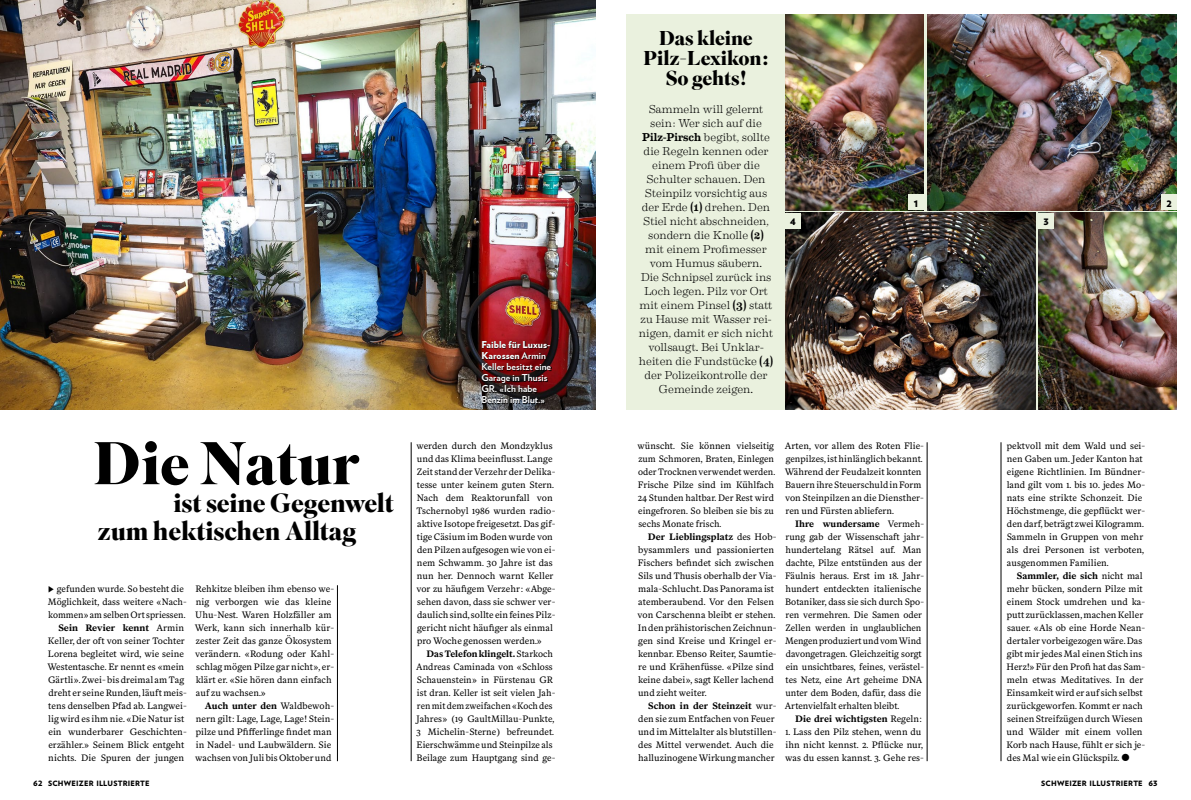
<style>
.page{position:relative;width:1191px;height:800px;background:#fff}
.page>*{position:absolute;margin:0;border:0;box-sizing:border-box;transform-origin:0 0}
._710_Umlauf_SupBo_26{font:700 60px "Superior Title";letter-spacing:-.01em;color:#000}
._710_Umlauf_SupBo_26-2{font:700 26px "Superior Title";letter-spacing:-.01em;color:#000}
._900_Box_Tit_SupBo_2{font:700 20px/20px "Superior Title";letter-spacing:-.01em;color:#000;text-align:center}
._910_Box_Txt_Eames_1{font:300 11.5px/14px "Eames Century Modern";letter-spacing:-.005em;color:#000;text-align:center}
._800_Legi_9_5_VBold{font:900 11px "Verlag";color:#000}
._800_Legi_9_5_VBold-2{font:700 9.5px/11px "Verlag";letter-spacing:.005em;color:#fff}
._502_LT_SupTxt_BS_EZ{font:9.2px/13px "Superior Text";color:#000}
._502_LT_SupTxt_BS_EZ-2{font:700 9.2px "Superior Text";color:#000}
.t1{font:900 7.3px "Verlag";letter-spacing:.025em;color:#000}
.s1{font-weight:700}
.s2{font-weight:900}
.s3{font-weight:500}
.s4{font-weight:400}
</style>
<div class="page">
<div style="left:626px;top:14px;width:550px;height:396px;background:#eaf1de"></div>
<img style="left:0;top:0;width:595px;height:410px">
<img style="left:785px;top:213px;width:250px;height:197px">
<img style="left:785px;top:14px;width:138px;height:196px">
<img style="left:1038px;top:213px;width:138px;height:197px">
<img style="left:927px;top:14px;width:249px;height:196px">
<div style="left:908px;top:195px;width:15px;height:15px;background:#eaf1de"></div>
<div style="left:1161px;top:195px;width:15px;height:15px;background:#eaf1de"></div>
<div style="left:1038px;top:213px;width:15px;height:15px;background:#eaf1de"></div>
<div style="left:785px;top:213px;width:15px;height:15px;background:#eaf1de"></div>
<svg style="left:482px;top:341px;width:70px;height:63px;background:#4b1214"></svg>
<hr style="left:411px;top:442px;width:1px;height:319px;background:#000">
<hr style="left:927px;top:442px;width:1px;height:319px;background:#000">
<hr style="left:1000px;top:442px;width:1px;height:319px;background:#000">
<hr style="left:337px;top:585px;width:1px;height:176px;background:#000">
<p class="_710_Umlauf_SupBo_26" style="left:93px;top:425px;width:268px">Die Natur</p>
<p class="_710_Umlauf_SupBo_26-2" style="left:174px;top:487px;width:222px">ist seine Gegenwelt</p>
<p class="_710_Umlauf_SupBo_26-2" style="left:97px;top:515px;width:260px">zum hektischen Alltag</p>
<p class="_502_LT_SupTxt_BS_EZ" style="left:48px;top:582px;width:140px;text-indent:9px">gefunden wurde. So besteht die<br>Möglichkeit, dass weitere «Nach&shy;kommen» am selben Ort spriessen.</p>
<p class="_502_LT_SupTxt_BS_EZ" style="left:47px;top:621px;width:141px;text-indent:11px"><span class="s1">Sein Revier kennt</span> Armin<br>Keller, der oft von seiner Tochter<br>Lorena begleitet wird, wie seine<br>Westentasche. Er nennt es «mein<br>Gärtli». Zwei- bis dreimal am Tag dreht er seine Runden, läuft meis&shy;tens denselben Pfad ab. Langwei&shy;lig wird es ihm nie. «Die Natur ist ein wunderbarer Geschichten&shy;erzähler.» Seinem Blick entgeht nichts. Die Spuren der jungen</p>
<p class="_502_LT_SupTxt_BS_EZ" style="left:195px;top:582px;width:141px">Rehkitze bleiben ihm ebenso we&shy;nig verborgen wie das kleine<br>Uhu-Nest. Waren Holzfäller am<br>Werk, kann sich innerhalb kür&shy;zester Zeit das ganze Ökosystem verändern. «Rodung oder Kahl&shy;schlag mögen Pilze gar nicht», er&shy;klärt er. «Sie hören dann einfach auf zu wachsen.»</p>
<p class="_502_LT_SupTxt_BS_EZ" style="left:195px;top:699px;width:140px;text-indent:10px"><span class="s1">Auch unter den</span> Waldbewoh&shy;nern gilt: Lage, Lage, Lage! Stein&shy;pilze und Pfifferlinge findet man in Nadel- und Laubwäldern. Sie wachsen von Juli bis Oktober und</p>
<p class="_800_Legi_9_5_VBold-2" style="left:481px;top:338px;width:71px"><span class="s2">Faible für Luxus-<br>Karossen</span> Armin<br>Keller besitzt eine<br>Garage in Thusis<br>GR. «Ich habe<br>Benzin im Blut.»</p>
<p class="_502_LT_SupTxt_BS_EZ" style="left:416px;top:439px;width:140px">werden durch den Mondzyklus und das Klima beeinflusst. Lange<br>Zeit stand der Verzehr der Delika&shy;tesse unter keinem guten Stern.<br>Nach dem Reaktorunfall von<br>Tschernobyl 1986 wurden radio&shy;aktive Isotope freigesetzt. Das gif&shy;tige Cäsium im Boden wurde von den Pilzen aufgesogen wie von ei&shy;nem Schwamm. 30 Jahre ist das nun her. Dennoch warnt Keller vor zu häufigem Verzehr: «Abge&shy;sehen davon, dass sie schwer ver&shy;daulich sind, sollte ein feines Pilz&shy;gericht nicht häufiger als einmal pro Woche genossen werden.»</p>
<p class="_502_LT_SupTxt_BS_EZ" style="left:416px;top:647px;width:141px;text-indent:10px"><span class="s1">Das Telefon klingelt.</span> Starkoch<br>Andreas Caminada von «Schloss<br>Schauenstein» in Fürstenau GR ist dran. Keller ist seit vielen Jah&shy;ren mit dem zweifachen «Koch des<br>Jahres» (19 GaultMillau-Punkte,<br>3 Michelin-Sterne) befreundet.<br>Eierschwämme und Steinpilze als<br>Beilage zum Hauptgang sind ge-</p>
<p class="_900_Box_Tit_SupBo_2" style="left:643px;top:29px;width:127px">Das kleine<br>Pilz-Lexikon:<br>So gehts!</p>
<p class="_910_Box_Txt_Eames_1" style="left:639px;top:101px;width:136px">Sammeln will gelernt sein: Wer sich auf die<br><span class="s3">Pilz-Pirsch</span> begibt, sollte die Regeln kennen oder einem Profi über die<br>Schulter schauen. Den<br>Steinpilz vorsichtig aus der Erde <span class="s3">(1)</span> drehen. Den<br>Stiel nicht abschneiden, sondern die Knolle <span class="s3">(2) </span>mit einem Profimesser vom Humus säubern.<br>Die Schnipsel zurück ins<br>Loch legen. Pilz vor Ort mit einem Pinsel <span class="s3">(3)</span> statt zu Hause mit Wasser rei&shy;nigen, damit er sich nicht vollsaugt. Bei Unklar&shy;heiten die Fundstücke <span class="s3">(4) </span>der Polizeikontrolle der<br>Gemeinde zeigen.</p>
<p class="_800_Legi_9_5_VBold" style="left:914px;top:193px;width:6px">1</p>
<p class="_800_Legi_9_5_VBold" style="left:1166px;top:193px;width:7px">2</p>
<p class="_800_Legi_9_5_VBold" style="left:790px;top:211px;width:7px">4</p>
<p class="_800_Legi_9_5_VBold" style="left:1043px;top:211px;width:7px">3</p>
<p class="_502_LT_SupTxt_BS_EZ" style="left:637px;top:439px;width:139px">wünscht. Sie können vielseitig zum Schmoren, Braten, Einlegen oder Trocknen verwendet werden.<br>Frische Pilze sind im Kühlfach<br>24 Stunden haltbar. Der Rest wird eingefroren. So bleiben sie bis zu sechs Monate frisch.</p>
<p class="_502_LT_SupTxt_BS_EZ" style="left:637px;top:530px;width:140px;text-indent:10px"><span class="s1">Der Lieblingsplatz</span> des Hob&shy;bysammlers und passionierten<br>Fischers befindet sich zwischen<br>Sils und Thusis oberhalb der Via&shy;mala-Schlucht. Das Panorama ist atemberaubend. Vor den Felsen von Carschenna bleibt er stehen.<br>In den prähistorischen Zeichnun&shy;gen sind Kreise und Kringel er&shy;kennbar. Ebenso Reiter, Saumtie&shy;re und Krähenfüsse. «Pilze sind keine dabei», sagt Keller lachend und zieht weiter.</p>
<p class="_502_LT_SupTxt_BS_EZ" style="left:638px;top:699px;width:140px;text-indent:10px"><span class="s1">Schon in der Steinzeit</span> wur&shy;den sie zum Entfachen von Feuer und im Mittelalter als blutstillen&shy;des Mittel verwendet. Auch die halluzinogene Wirkung mancher</p>
<p class="_502_LT_SupTxt_BS_EZ" style="left:784px;top:439px;width:141px">Arten, vor allem des Roten Flie&shy;genpilzes, ist hinlänglich bekannt.<br>Während der Feudalzeit konnten<br>Bauern ihre Steuerschuld in Form von Steinpilzen an die Diensther&shy;ren und Fürsten abliefern.</p>
<p class="_502_LT_SupTxt_BS_EZ" style="left:785px;top:517px;width:141px;text-indent:10px"><span class="s1">Ihre wundersame</span> Vermeh&shy;rung gab der Wissenschaft jahr&shy;hundertelang Rätsel auf. Man dachte, Pilze entstünden aus der<br>Fäulnis heraus. Erst im 18. Jahr&shy;hundert entdeckten italienische<br>Botaniker, dass sie sich durch Spo&shy;ren vermehren. Die Samen oder<br>Zellen werden in unglaublichen<br>Mengen produziert und vom Wind davongetragen. Gleichzeitig sorgt ein unsichtbares, feines, verästel&shy;tes Netz, eine Art geheime DNA unter dem Boden, dafür, dass die<br>Artenvielfalt erhalten bleibt.</p>
<p class="_502_LT_SupTxt_BS_EZ-2" style="left:795px;top:712px;width:128px">Die drei wichtigsten <span class="s4">Regeln:</span></p>
<p class="_502_LT_SupTxt_BS_EZ" style="left:785px;top:725px;width:140px">1. Lass den Pilz stehen, wenn du ihn nicht kennst. 2. Pflücke nur, was du essen kannst. 3. Gehe res-</p>
<p class="_502_LT_SupTxt_BS_EZ" style="left:1006px;top:439px;width:140px">pektvoll mit dem Wald und sei&shy;nen Gaben um. Jeder Kanton hat eigene Richtlinien. Im Bündner&shy;land gilt vom 1. bis 10. jedes Mo&shy;nats eine strikte Schonzeit. Die<br>Höchstmenge, die gepflückt wer&shy;den darf, beträgt zwei Kilogramm.<br>Sammeln in Gruppen von mehr als drei Personen ist verboten, ausgenommen Familien.</p>
<p class="_502_LT_SupTxt_BS_EZ" style="left:1006px;top:569px;width:140px;text-indent:10px"><span class="s1">Sammler, die sich</span> nicht mal mehr bücken, sondern Pilze mit einem Stock umdrehen und ka&shy;putt zurücklassen, machen Keller sauer. «Als ob eine Horde Nean&shy;dertaler vorbeigezogen wäre. Das gibt mir jedes Mal einen Stich ins<br>Herz!» Für den Profi hat das Sam&shy;meln etwas Meditatives. In der<br>Einsamkeit wird er auf sich selbst zurückgeworfen. Kommt er nach seinen Streifzügen durch Wiesen und Wälder mit einem vollen<br>Korb nach Hause, fühlt er sich je&shy;des Mal wie ein Glückspilz.</p>
<p class="t1" style="left:33px;top:777px;width:11px">62</p>
<p class="t1" style="left:48px;top:777px;width:103px">SCHWEIZER ILLUSTRIERTE</p>
<p class="t1" style="left:1041px;top:777px;width:118px">SCHWEIZER ILLUSTRIERTE 63</p>
</div>
